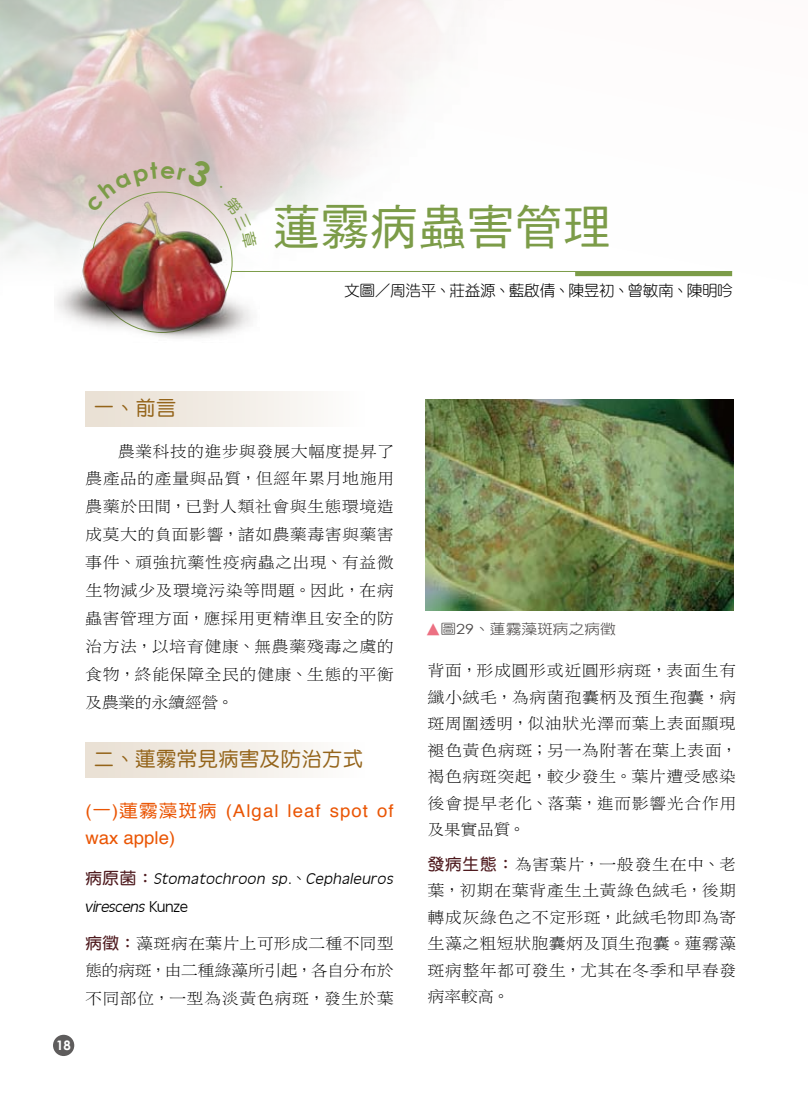
<style>
.page{position:relative;width:808px;height:1106px;background:#fff}
.page>*{position:absolute;margin:0;border:0;box-sizing:border-box;transform-origin:0 0}
.t1{font:48px "DF Hei Std W5";letter-spacing:.01em;color:#7c9c48}
.t2{font:20.25px "DF Yuan Std W5";letter-spacing:.025em;color:#94641a}
.t3{font:17.7px/26.8px "Helvetica";letter-spacing:.06em;color:#ea5504;scale:1.05 1}
.t4{font:16.2px/27.9px "DF Li Song Std W3";letter-spacing:.015em;color:#000;text-align:justify;scale:1.06 1}
.t5{font:italic 16.2px/27.9px "Antique Oli T Ligh";color:#000;scale:1.04 1}
.t6{font:15.45px "DF Yuan Std W3";letter-spacing:-.025em;color:#000}
.t7{font:14.1px "DF Yuan Std W3";color:#4c4948;scale:1.11 1}
.t8{font:700 13.2px "Century Gothic";color:#fff}
.s1{font-family:"DF Hei Std W3"}
.s2{font-family:"DF Yuan Std W5"}
.s3{font-family:"DF Yuan Std W7";font-style:normal;font-size:16.5px;color:#4f1b1f}
.s4{font-style:normal}
.s5{font-family:"DF Hei Std W3";font-style:normal}
.s6{font-family:"DF Yuan Std W7";font-size:16.5px;color:#4f1b1f}
.s7{font-size:15.75px;color:#ec7082}
.s8{font-family:"Century Gothic";font-size:13.95px}
</style>
<div class="page">
<img style="left:0;top:0;width:597px;height:277px">
<div style="left:53px;top:1034px;width:21px;height:22px;background:#5e5c5c;border-radius:50%"></div>
<hr style="left:807px;top:0;width:1px;height:441px;background:#fdf6f6">
<div style="left:85px;top:391px;width:308px;height:36px;background:linear-gradient(to right,#e8ded1,#fff)"></div>
<div style="left:85px;top:742px;width:308px;height:35px;background:linear-gradient(to right,#e8ded1,#fff)"></div>
<img style="left:55px;top:197px;width:205px;height:142px">
<hr style="left:232px;top:271px;width:500px;height:1px;background:#7c9c48">
<hr style="left:575px;top:272px;width:157px;height:4px;background:#7c9c48">
<img style="left:426px;top:399px;width:308px;height:211px">
<svg style="left:86px;top:158px;width:127px;height:54px;background:#d8c4c2"></svg>
<svg style="left:223px;top:196px;width:35px;height:52px"></svg>
<h1 class="t1" style="left:273px;top:201px;width:340px">蓮霧病蟲害管理</h1>
<p class="t6" style="left:344px;top:282px;width:390px">文圖／周浩平、莊益源、藍啟倩、陳昱初、曾敏南、陳明吟</p>
<p class="t8" style="left:56px;top:1037px;width:16px">18</p>
<p class="t2" style="left:94px;top:397px;width:84px">一、前言</p>
<p class="t4" style="left:85px;top:436px;width:293px;text-indent:33px">農業科技的進步與發展大幅度提昇了農產品的產量與品質<span class="s1">，</span>但經年累月地施用農藥於田間<span class="s1">，</span>已對人類社會與生態環境造成莫大的負面影響<span class="s1">，</span>諸如農藥毒害與藥害事件<span class="s1">、</span>頑強抗藥性疫病蟲之出現<span class="s1">、</span>有益微生物減少及環境污染等問題<span class="s1">。</span>因此<span class="s1">，</span>在病蟲害管理方面<span class="s1">，</span>應採用更精準且安全的防治方法<span class="s1">，</span>以培育健康<span class="s1">、</span>無農藥殘毒之虞的食物<span class="s1">，</span>終能保障全民的健康<span class="s1">、</span>生態的平衡及農業的永續經營<span class="s1">。</span></p>
<p class="t2" style="left:94px;top:748px;width:271px">二、蓮霧常見病害及防治方式</p>
<p class="t3" style="left:85px;top:797px;width:295px">(<span class="s2">一</span>)<span class="s2">蓮霧藻斑病</span> (Algal leaf spot of wax apple)</p>
<p class="t5" style="left:84px;top:865px;width:301px"><span class="s3">病原菌：</span>Stomatochroon sp<span class="s4">.</span><span class="s5">、</span>Cephaleuros virescens <span class="s4">Ku n z e</span></p>
<p class="t4" style="left:85px;top:928px;width:293px"><span class="s6">病徵：</span>藻斑病在葉片上可形成二種不同型態的病斑<span class="s1">，</span>由二種綠藻所引起<span class="s1">，</span>各自分布於不同部位<span class="s1">，</span>一型為淡黃色病斑<span class="s1">，</span>發生於葉</p>
<p class="t7" style="left:426px;top:621px;width:172px"><span class="s7">▲</span>圖<span class="s8">29</span>、蓮霧藻斑病之病徵</p>
<p class="t4" style="left:427px;top:657px;width:294px;line-height:26.4px">背面<span class="s1">，</span>形成圓形或近圓形病斑<span class="s1">，</span>表面生有纖小絨毛<span class="s1">，</span>為病菌孢囊柄及預生孢囊<span class="s1">，</span>病斑周圍透明<span class="s1">，</span>似油狀光澤而葉上表面顯現褪色黃色病斑<span class="s1">；</span>另一為附著在葉上表面<span class="s1">，</span>褐色病斑突起<span class="s1">，</span>較少發生<span class="s1">。</span>葉片遭受感染後會提早老化<span class="s1">、</span>落葉<span class="s1">，</span>進而影響光合作用及果實品質<span class="s1">。</span></p>
<p class="t4" style="left:428px;top:850px;width:293px;line-height:26.4px"><span class="s6">發病生態：</span>為害葉片<span class="s1">，</span>一般發生在中<span class="s1">、</span>老葉<span class="s1">，</span>初期在葉背產生土黃綠色絨毛<span class="s1">，</span>後期轉成灰綠色之不定形斑<span class="s1">，</span>此絨毛物即為寄生藻之粗短狀胞囊炳及頂生孢囊<span class="s1">。</span>蓮霧藻斑病整年都可發生<span class="s1">，</span>尤其在冬季和早春發病率較高<span class="s1">。</span></p>
</div>
